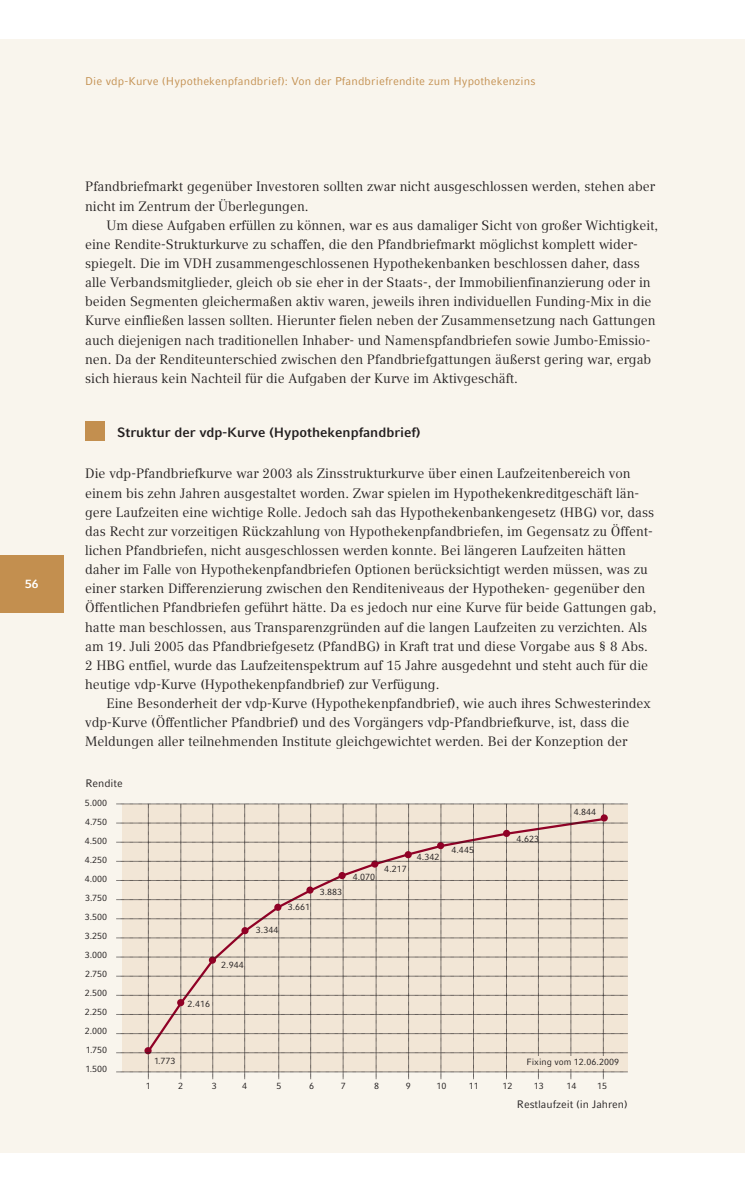
<style>
.page{position:relative;width:745px;height:1191px;background:#fff}
.page>*{position:absolute;margin:0;border:0;box-sizing:border-box;transform-origin:0 0}
.t1{font:13.5px/19.2px "Compatil Text LT";color:#231f20}
.t2{font:700 13.5px "Compatil Fact LT";color:#231f20}
.t3{font:700 12px "Compatil Fact LT";color:#fff}
.t4{font:11.25px "Compatil Fact LT";letter-spacing:.01em;color:#c38f4f}
.t5{font:10.8px "Compatil Fact LT";color:#231f20}
.t6{font:9px/19px "Compatil Fact LT";color:#231f20;text-align:justify}
</style>
<div class="page">
<div style="left:0;top:40px;width:744px;height:1112px;background:#f9f5ed"></div>
<div style="left:0;top:555px;width:64px;height:57px;background:#c38f4f"></div>
<div style="left:85px;top:421px;width:19px;height:19px;background:#c38f4f"></div>
<svg style="left:116px;top:803px;width:511px;height:276px"></svg>
<p class="t3" style="left:25px;top:577px;width:15px">56</p>
<p class="t4" style="left:85px;top:75px;width:451px">Die vdp-Kurve (Hypothekenpfandbrief): Von der Pfandbriefrendite zum Hypothekenzins</p>
<p class="t1" style="left:85px;top:177px;width:571px">Pfandbriefmarkt gegenüber Investoren sollten zwar nicht ausgeschlossen werden, stehen aber nicht im Zentrum der Überlegungen.</p>
<p class="t1" style="left:85px;top:215px;width:574px;text-indent:21px">Um diese Aufgaben erfüllen zu können, war es aus damaliger Sicht von großer Wichtigkeit, eine Rendite-Strukturkurve zu schaffen, die den Pfandbriefmarkt möglichst komplett wider&shy;spiegelt. Die im VDH zusammengeschlossenen Hypothekenbanken beschlossen daher, dass alle Verbandsmitglieder, gleich ob sie eher in der Staats-, der Immobilienfinanzierung oder in beiden Segmenten gleichermaßen aktiv waren, jeweils ihren individuellen Funding-Mix in die Kurve einfließen lassen sollten. Hierunter fielen neben der Zusammensetzung nach Gattungen auch diejenigen nach traditionellen Inhaber- und Namenspfandbriefen sowie Jumbo-Emissio&shy;nen. Da der Renditeunterschied zwischen den Pfandbriefgattungen äußerst gering war, ergab sich hieraus kein Nachteil für die Aufgaben der Kurve im Aktivgeschäft.</p>
<p class="t2" style="left:117px;top:424px;width:305px">Struktur der vdp-Kurve (Hypothekenpfandbrief)</p>
<p class="t1" style="left:85px;top:464px;width:572px">Die vdp-Pfandbriefkurve war 2003 als Zinsstrukturkurve über einen Laufzeitenbereich von einem bis zehn Jahren ausgestaltet worden. Zwar spielen im Hypothekenkreditgeschäft län&shy;gere Laufzeiten eine wichtige Rolle. Jedoch sah das Hypothekenbankengesetz (HBG) vor, dass das Recht zur vorzeitigen Rückzahlung von Hypothekenpfandbriefen, im Gegensatz zu Öffent&shy;lichen Pfandbriefen, nicht ausgeschlossen werden konnte. Bei längeren Laufzeiten hätten daher im Falle von Hypothekenpfandbriefen Optionen berücksichtigt werden müssen, was zu einer starken Differenzierung zwischen den Renditeniveaus der Hypotheken- gegenüber den Öffentlichen Pfandbriefen geführt hätte. Da es jedoch nur eine Kurve für beide Gattungen gab, hatte man beschlossen, aus Transparenzgründen auf die langen Laufzeiten zu verzichten. Als am 19. Juli 2005 das Pfandbriefgesetz (PfandBG) in Kraft trat und diese Vorgabe aus § 8 Abs.<br>2 HBG entfiel, wurde das Laufzeitenspektrum auf 15 Jahre ausgedehnt und steht auch für die heutige vdp-Kurve (Hypothekenpfandbrief) zur Verfügung.</p>
<p class="t1" style="left:85px;top:693px;width:566px;text-indent:21px">Eine Besonderheit der vdp-Kurve (Hypothekenpfandbrief), wie auch ihres Schwesterindex vdp-Kurve (Öffentlicher Pfandbrief) und des Vorgängers vdp-Pfandbriefkurve, ist, dass die<br>Meldungen aller teilnehmenden Institute gleichgewichtet werden. Bei der Konzeption der</p>
<p class="t5" style="left:85px;top:777px;width:39px">Rendite</p>
<p class="t6" style="left:85px;top:793px;width:24px">5.000<br>4.750<br>4.500<br>4.250<br>4.000<br>3.750<br>3.500<br>3.250<br>3.000<br>2.750<br>2.500<br>2.250<br>2.000<br>1.750<br>1.500</p>
<p class="t6" style="left:221px;top:955px;width:24px">2.944</p>
<p class="t6" style="left:256px;top:920px;width:24px">3.344</p>
<p class="t6" style="left:287px;top:897px;width:24px">3.661</p>
<p class="t6" style="left:319px;top:882px;width:24px">3.883</p>
<p class="t6" style="left:352px;top:867px;width:24px">4.070</p>
<p class="t6" style="left:384px;top:859px;width:24px">4.217</p>
<p class="t6" style="left:416px;top:847px;width:24px">4.342</p>
<p class="t6" style="left:187px;top:994px;width:24px">2.416</p>
<p class="t6" style="left:451px;top:840px;width:24px">4.445</p>
<p class="t6" style="left:516px;top:829px;width:24px">4.623</p>
<p class="t6" style="left:573px;top:802px;width:24px">4.844</p>
<p class="t6" style="left:154px;top:1051px;width:23px">1.773</p>
<p class="t6" style="left:526px;top:1052px;width:94px">Fixing vom 12.06.2009</p>
<p class="t6" style="left:146px;top:1076px;width:7px">1</p>
<p class="t6" style="left:178px;top:1076px;width:7px">2</p>
<p class="t6" style="left:211px;top:1076px;width:7px">3</p>
<p class="t6" style="left:242px;top:1076px;width:7px">4</p>
<p class="t6" style="left:276px;top:1076px;width:7px">5</p>
<p class="t6" style="left:309px;top:1076px;width:7px">6</p>
<p class="t6" style="left:340px;top:1076px;width:7px">7</p>
<p class="t6" style="left:374px;top:1076px;width:7px">8</p>
<p class="t6" style="left:405px;top:1076px;width:7px">9</p>
<p class="t6" style="left:436px;top:1076px;width:12px">10</p>
<p class="t6" style="left:468px;top:1076px;width:12px">11</p>
<p class="t6" style="left:502px;top:1076px;width:12px">12</p>
<p class="t6" style="left:533px;top:1076px;width:12px">13</p>
<p class="t6" style="left:566px;top:1076px;width:12px">14</p>
<p class="t6" style="left:596px;top:1076px;width:12px">15</p>
<p class="t5" style="left:516px;top:1098px;width:112px">Restlaufzeit (in Jahren)</p>
</div>
